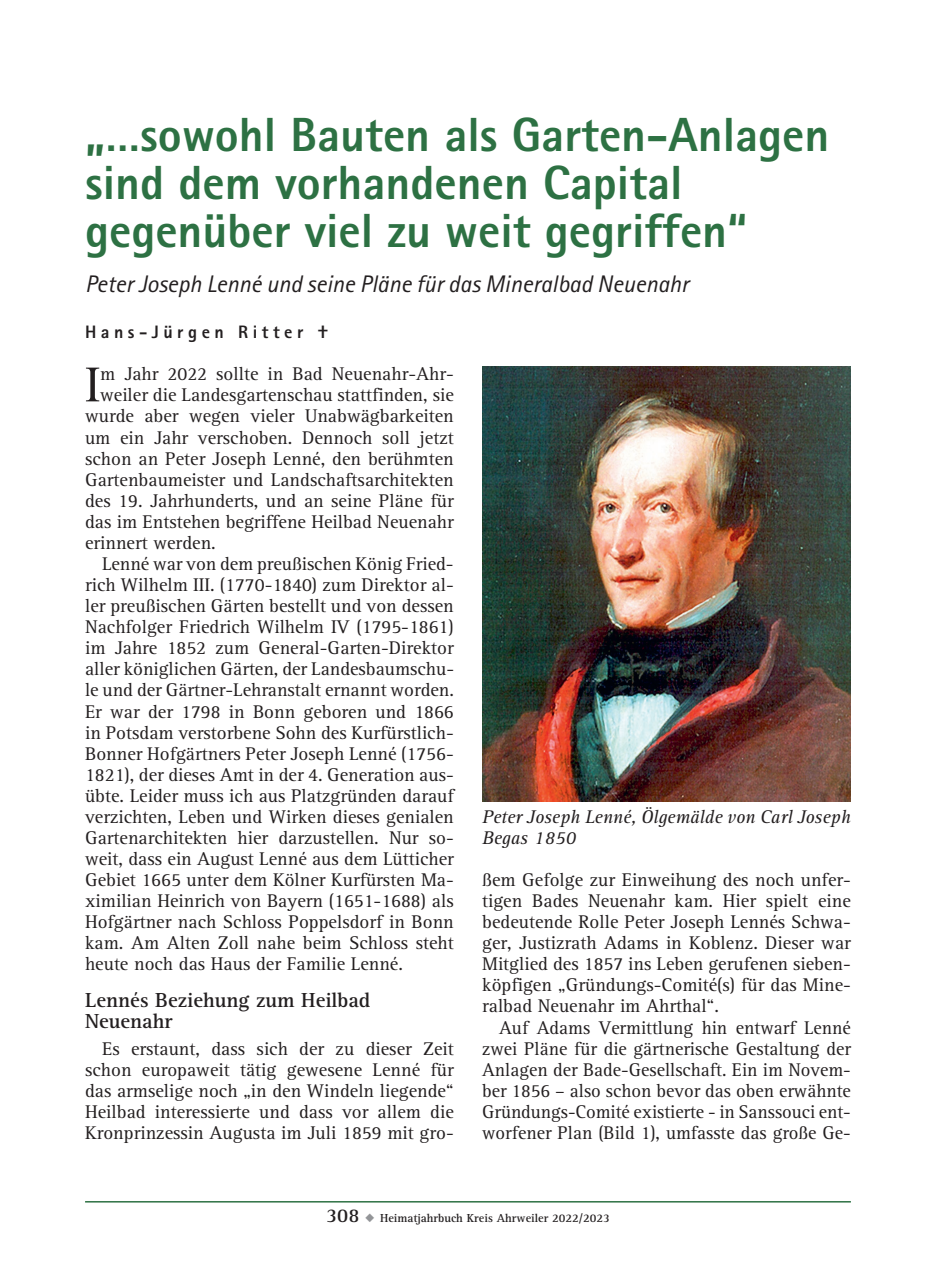
<style>
.page{position:relative;width:936px;height:1276px;background:#fff}
.page>*{position:absolute;margin:0;border:0;box-sizing:border-box;transform-origin:0 0}
.t1{font:50.6px "AT Rotis Serif";color:#231f20}
.t2{font:800 48px/48px "Rotis Sans Serif";color:#2d7143}
.t3{font:italic 24px "Rotis Sans Serif";color:#231f20}
.t4{font:700 21px/21px "AT Rotis Serif";color:#231f20}
.t5{font:19px/21px "AT Rotis Serif";color:#231f20;text-align:justify}
.t6{font:italic 19px/21px "AT Rotis Serif";color:#231f20}
.t7{font:800 18px "Rotis Sans Serif";letter-spacing:.25em;color:#231f20}
.t8{font:700 12px "AT Rotis Serif";color:#231f20}
.s1{font-size:20px}
.s2{color:#939598}
</style>
<div class="page">
<hr style="left:85px;top:1201px;width:765px;height:1px;background:#2d7143">
<img style="left:482px;top:367px;width:368px;height:435px">
<h2 class="t2" style="left:85px;top:110px;width:745px">„…sowohl Bauten als Garten-Anlagen sind dem vorhandenen Capital gegenüber viel zu weit gegriffen“</h2>
<p class="t3" style="left:85px;top:270px;width:605px">Peter Joseph Lenné und seine Pläne für das Mineralbad Neuenahr</p>
<p class="t7" style="left:85px;top:321px;width:244px">Hans-Jürgen Ritter †</p>
<h1 class="t1" style="left:85px;top:356px;width:17px">I</h1>
<p class="t5" style="left:100px;top:364px;width:355px">m Jahr 2022 sollte in Bad Neuenahr-Ahr-</p>
<p class="t5" style="left:100px;top:385px;width:355px">weiler die Landesgartenschau stattfinden, sie</p>
<p class="t5" style="left:85px;top:406px;width:370px">wurde aber wegen vieler Unabwägbarkeiten</p>
<p class="t5" style="left:85px;top:427px;width:370px">um ein Jahr verschoben. Dennoch soll jetzt</p>
<p class="t5" style="left:85px;top:448px;width:370px">schon an Peter Joseph Lenné, den berühmten</p>
<p class="t5" style="left:85px;top:469px;width:370px">Gartenbaumeister und Landschaftsarchitekten</p>
<p class="t5" style="left:85px;top:490px;width:370px">des 19. Jahrhunderts, und an seine Pläne für</p>
<p class="t5" style="left:85px;top:511px;width:370px">das im Entstehen begriffene Heilbad Neuenahr</p>
<p class="t5" style="left:85px;top:532px;width:132px">erinnert werden.</p>
<p class="t5" style="left:102px;top:554px;width:353px">Lenné war von dem preußischen König Fried-</p>
<p class="t5" style="left:85px;top:575px;width:370px">rich Wilhelm III. (1770-1840) zum Direktor al-</p>
<p class="t5" style="left:85px;top:596px;width:370px">ler preußischen Gärten bestellt und von dessen</p>
<p class="t5" style="left:85px;top:617px;width:370px">Nachfolger Friedrich Wilhelm IV (1795-1861)</p>
<p class="t5" style="left:85px;top:638px;width:370px">im Jahre 1852 zum General-Garten-Direktor</p>
<p class="t5" style="left:85px;top:659px;width:370px">aller königlichen Gärten, der Landesbaumschu-</p>
<p class="t5" style="left:85px;top:680px;width:370px">le und der Gärtner-Lehranstalt ernannt worden.</p>
<p class="t5" style="left:85px;top:701px;width:370px">Er war der 1798 in Bonn geboren und 1866</p>
<p class="t5" style="left:85px;top:722px;width:370px">in Potsdam verstorbene Sohn des Kurfürstlich-</p>
<p class="t5" style="left:85px;top:743px;width:370px">Bonner Hofgärtners Peter Joseph Lenné (1756-</p>
<p class="t5" style="left:85px;top:764px;width:370px">1821), der dieses Amt in der 4. Generation aus-</p>
<p class="t5" style="left:85px;top:785px;width:370px">übte. Leider muss ich aus Platzgründen darauf</p>
<p class="t5" style="left:85px;top:806px;width:370px">verzichten, Leben und Wirken dieses genialen</p>
<p class="t5" style="left:85px;top:827px;width:370px">Gartenarchitekten hier darzustellen. Nur so-</p>
<p class="t5" style="left:85px;top:849px;width:370px">weit, dass ein August Lenné aus dem Lütticher</p>
<p class="t5" style="left:85px;top:870px;width:370px">Gebiet 1665 unter dem Kölner Kurfürsten Ma-</p>
<p class="t5" style="left:85px;top:891px;width:370px">ximilian Heinrich von Bayern (1651-1688) als</p>
<p class="t5" style="left:85px;top:912px;width:370px">Hofgärtner nach Schloss Poppelsdorf in Bonn</p>
<p class="t5" style="left:85px;top:933px;width:370px">kam. Am Alten Zoll nahe beim Schloss steht</p>
<p class="t5" style="left:85px;top:954px;width:319px">heute noch das Haus der Familie Lenné.</p>
<p class="t4" style="left:85px;top:990px;width:286px">Lennés Beziehung zum Heilbad<br>Neuenahr</p>
<p class="t5" style="left:85px;top:1038px;width:370px;text-indent:17px">Es erstaunt, dass sich der zu dieser Zeit schon europaweit tätig gewesene Lenné für das armselige noch „in den Windeln liegende“ Heilbad interessierte und dass vor allem die Kronprinzessin Augusta im Juli 1859 mit gro-</p>
<p class="t6" style="left:482px;top:807px;width:370px">Peter Joseph Lenné, Ölgemälde von Carl Joseph<br>Begas 1850</p>
<p class="t5" style="left:482px;top:869px;width:370px">ßem Gefolge zur Einweihung des noch unfer&shy;tigen Bades Neuenahr kam. Hier spielt eine bedeutende Rolle Peter Joseph Lennés Schwa&shy;ger, Justizrath Adams in Koblenz. Dieser war Mitglied des 1857 ins Leben gerufenen sieben&shy;köpfigen „Gründungs-Comité(s) für das Mine&shy;ralbad Neuenahr im Ahrthal“.</p>
<p class="t5" style="left:482px;top:1017px;width:370px;text-indent:17px">Auf Adams Vermittlung hin entwarf Lenné zwei Pläne für die gärtnerische Gestaltung der Anlagen der Bade-Gesellschaft. Ein im Novem&shy;ber 1856 – also schon bevor das oben erwähnte Gründungs-Comité existierte - in Sanssouci ent&shy;worfener Plan (Bild 1), umfasste das große Ge-</p>
<p class="t8" style="left:326px;top:1210px;width:285px"><span class="s1">308</span> <span class="s2">◆</span> Heimatjahrbuch Kreis Ahrweiler 2022/2023</p>
</div>
